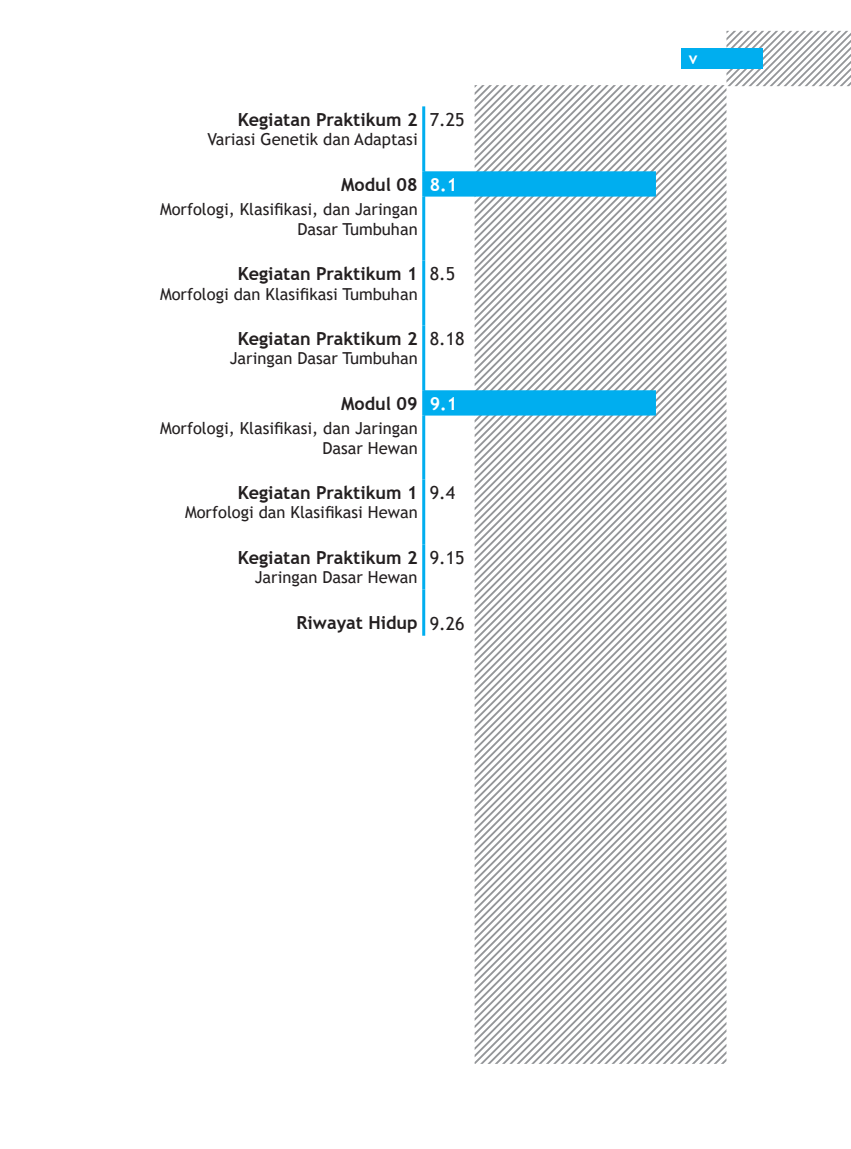
<style>
.page{position:relative;width:851px;height:1149px;background:#fff}
.page>*{position:absolute;margin:0;border:0;box-sizing:border-box;transform-origin:0 0}
.Daftar_Isi_OK{font:700 18px "Trebuchet MS";color:#231f20}
.t1{font:18px "Trebuchet MS";color:#231f20}
.t2{font:700 18px "Trebuchet MS";color:#fff}
.t3{font:16.5px/19.8px "Trebuchet MS";color:#231f20;text-align:right}
.t4{font:700 16.5px "Trebuchet MS";color:#fff}
</style>
<div class="page">
<svg style="left:726px;top:31px;width:124px;height:55px"></svg>
<div style="left:680px;top:48px;width:82px;height:21px;background:#00aeef"></div>
<svg style="left:666px;top:85px;width:58px;height:250px"></svg>
<svg style="left:666px;top:85px;width:51px;height:243px"></svg>
<svg style="left:666px;top:85px;width:44px;height:235px"></svg>
<svg style="left:666px;top:85px;width:36px;height:228px"></svg>
<svg style="left:666px;top:85px;width:29px;height:221px"></svg>
<svg style="left:666px;top:85px;width:22px;height:213px"></svg>
<svg style="left:666px;top:85px;width:14px;height:206px"></svg>
<svg style="left:666px;top:85px;width:7px;height:199px"></svg>
<svg style="left:474px;top:85px;width:192px;height:401px"></svg>
<svg style="left:474px;top:486px;width:252px;height:40px"></svg>
<svg style="left:474px;top:526px;width:252px;height:537px"></svg>
<svg style="left:425px;top:171px;width:230px;height:244px"></svg>
<hr style="left:422px;top:106px;width:3px;height:65px;background:#00aeef">
<hr style="left:422px;top:171px;width:3px;height:25px;background:#00aeef">
<hr style="left:422px;top:196px;width:3px;height:64px;background:#00aeef">
<hr style="left:422px;top:260px;width:3px;height:65px;background:#00aeef">
<hr style="left:422px;top:325px;width:3px;height:65px;background:#00aeef">
<hr style="left:422px;top:390px;width:3px;height:25px;background:#00aeef">
<hr style="left:422px;top:415px;width:3px;height:64px;background:#00aeef">
<hr style="left:422px;top:479px;width:3px;height:65px;background:#00aeef">
<hr style="left:422px;top:544px;width:3px;height:45px;background:#00aeef">
<hr style="left:422px;top:589px;width:3px;height:46px;background:#00aeef">
<p class="Daftar_Isi_OK" style="left:238px;top:108px;width:181px">Kegiatan Praktikum 2</p>
<p class="t3" style="left:207px;top:130px;width:212px">Variasi Genetik dan Adaptasi</p>
<p class="t1" style="left:429px;top:108px;width:36px">7.25</p>
<p class="Daftar_Isi_OK" style="left:341px;top:173px;width:78px">Modul 08</p>
<p class="t2" style="left:429px;top:173px;width:29px">8.1</p>
<p class="t3" style="left:160px;top:199px;width:259px">Morfologi, Klasifikasi, dan Jaringan<br>Dasar Tumbuhan</p>
<p class="Daftar_Isi_OK" style="left:238px;top:262px;width:181px">Kegiatan Praktikum 1</p>
<p class="t3" style="left:160px;top:283px;width:259px">Morfologi dan Klasifikasi Tumbuhan</p>
<p class="t1" style="left:429px;top:262px;width:27px">8.5</p>
<p class="Daftar_Isi_OK" style="left:238px;top:327px;width:181px">Kegiatan Praktikum 2</p>
<p class="t3" style="left:230px;top:348px;width:189px">Jaringan Dasar Tumbuhan</p>
<p class="t1" style="left:429px;top:327px;width:36px">8.18</p>
<p class="Daftar_Isi_OK" style="left:341px;top:392px;width:78px">Modul 09</p>
<p class="t2" style="left:429px;top:392px;width:29px">9.1</p>
<p class="t3" style="left:160px;top:418px;width:259px">Morfologi, Klasifikasi, dan Jaringan<br>Dasar Hewan</p>
<p class="Daftar_Isi_OK" style="left:238px;top:481px;width:181px">Kegiatan Praktikum 1</p>
<p class="t3" style="left:185px;top:502px;width:234px">Morfologi dan Klasifikasi Hewan</p>
<p class="t1" style="left:429px;top:481px;width:27px">9.4</p>
<p class="Daftar_Isi_OK" style="left:238px;top:545px;width:181px">Kegiatan Praktikum 2</p>
<p class="t3" style="left:255px;top:567px;width:164px">Jaringan Dasar Hewan</p>
<p class="t1" style="left:429px;top:545px;width:36px">9.15</p>
<p class="Daftar_Isi_OK" style="left:296px;top:610px;width:123px">Riwayat Hidup</p>
<p class="t1" style="left:429px;top:611px;width:36px">9.26</p>
<p class="t4" style="left:688px;top:48px;width:10px">v</p>
</div>
